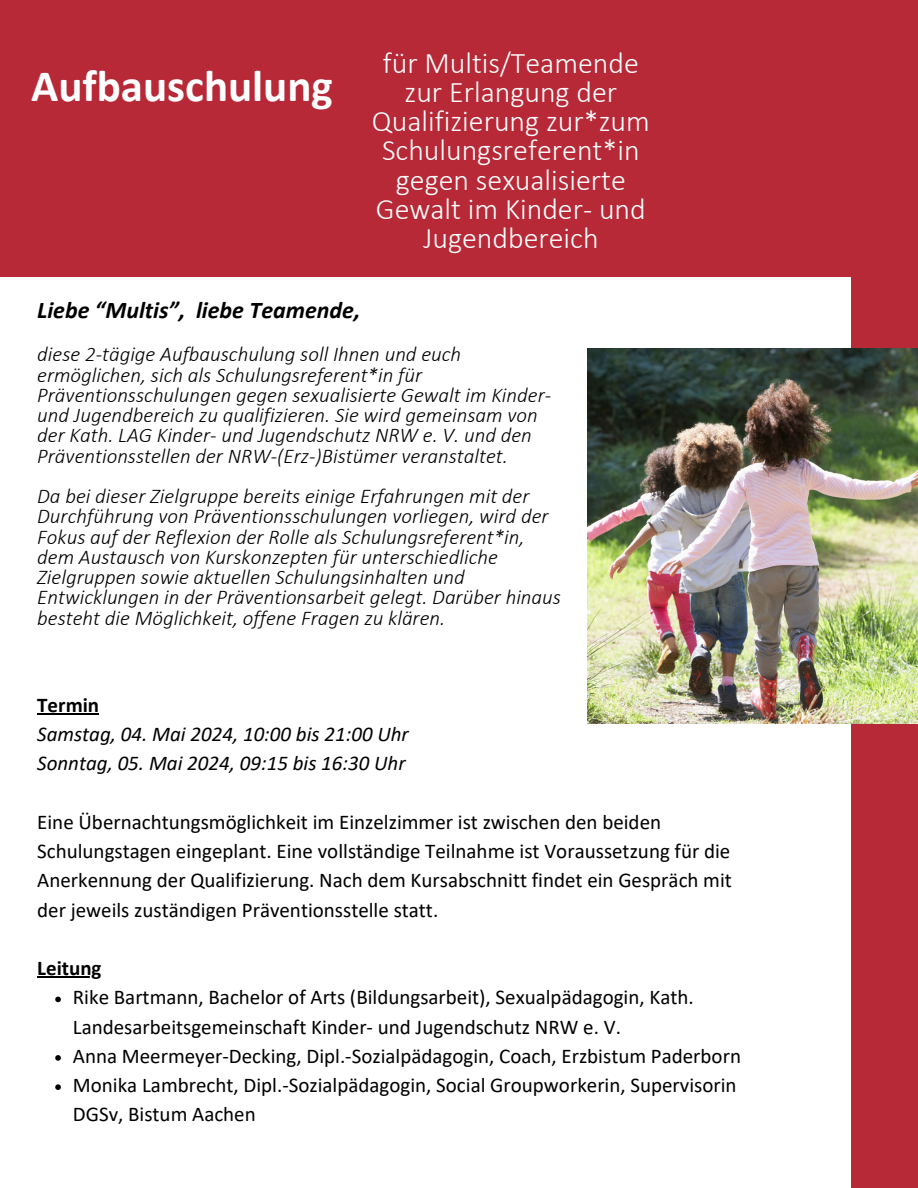
<style>
.page{position:relative;width:918px;height:1188px;background:#b82937}
.page>*{position:absolute;margin:0;border:0;box-sizing:border-box;transform-origin:0 0}
.t1{font:700 45px "Calibri";color:#fff}
.t2{font:300 30px/29.2px "Calibri";color:#fff;text-align:center}
.t3{font:italic 700 24px "Calibri";color:#000}
.t4{font:italic 300 21px/20.2px "Calibri";color:#000}
.t5{font:21px/29.2px "Calibri";color:#000}
.t6{font:italic 21px "Calibri";color:#000}
.t7{font:700 21px "Calibri";color:#000}
</style>
<div class="page">
<div style="left:0;top:277px;width:851px;height:911px;background:#fff"></div>
<img style="left:587px;top:348px;width:331px;height:376px">
<hr style="left:37px;top:713px;width:62px;height:1px;background:#000">
<hr style="left:37px;top:976px;width:65px;height:1px;background:#000">
<svg style="left:55px;top:997px;width:6px;height:5px"></svg>
<svg style="left:55px;top:1055px;width:6px;height:6px"></svg>
<svg style="left:55px;top:1084px;width:6px;height:6px"></svg>
<p class="t1" style="left:31px;top:68px;width:303px">Aufbauschulung</p>
<p class="t2" style="left:383px;top:51px;width:258px">für Multis/Teamende</p>
<p class="t2" style="left:372px;top:80px;width:279px">zur Erlangung der<br>Qualifizierung zur*zum<br>Schulungsreferent*in gegen sexualisierte<br>Gewalt im Kinder- und<br>Jugendbereich</p>
<p class="t3" style="left:37px;top:300px;width:324px">Liebe “Multis”, liebe Teamende,</p>
<p class="t4" style="left:37px;top:346px;width:516px">diese 2-tägige Aufbauschulung soll Ihnen und euch ermöglichen, sich als Schulungsreferent*in für Präventionsschulungen gegen sexualisierte Gewalt im Kinder&shy;und Jugendbereich zu qualifizieren. Sie wird gemeinsam von der Kath. LAG Kinder- und Jugendschutz NRW e. V. und den Präventionsstellen der NRW-(Erz-)Bistümer veranstaltet.</p>
<p class="t4" style="left:37px;top:488px;width:525px">Da bei dieser Zielgruppe bereits einige Erfahrungen mit der Durchführung von Präventionsschulungen vorliegen, wird der Fokus auf der Reflexion der Rolle als Schulungsreferent*in, dem Austausch von Kurskonzepten für unterschiedliche Zielgruppen sowie aktuellen Schulungsinhalten und Entwicklungen in der Präventionsarbeit gelegt. Darüber hinaus besteht die Möglichkeit, offene Fragen zu klären.</p>
<p class="t7" style="left:37px;top:696px;width:63px">Termin</p>
<p class="t6" style="left:37px;top:725px;width:373px">Samstag, 04. Mai 2024, 10:00 bis 21:00 Uhr</p>
<p class="t6" style="left:37px;top:755px;width:370px">Sonntag, 05. Mai 2024, 09:15 bis 16:30 Uhr</p>
<p class="t5" style="left:37px;top:809px;width:696px">Eine Übernachtungsmöglichkeit im Einzelzimmer ist zwischen den beiden Schulungstagen eingeplant. Eine vollständige Teilnahme ist Voraussetzung für die Anerkennung der Qualifizierung. Nach dem Kursabschnitt findet ein Gespräch mit der jeweils zuständigen Präventionsstelle statt.</p>
<p class="t7" style="left:37px;top:959px;width:66px">Leitung</p>
<p class="t5" style="left:73px;top:985px;width:622px">Rike Bartmann, Bachelor of Arts (Bildungsarbeit), Sexualpädagogin, Kath.<br>Landesarbeitsgemeinschaft Kinder- und Jugendschutz NRW e. V.</p>
<p class="t5" style="left:73px;top:1043px;width:670px">Anna Meermeyer-Decking, Dipl.-Sozialpädagogin, Coach, Erzbistum Paderborn</p>
<p class="t5" style="left:73px;top:1072px;width:665px">Monika Lambrecht, Dipl.-Sozialpädagogin, Social Groupworkerin, Supervisorin<br>DGSv, Bistum Aachen</p>
</div>
